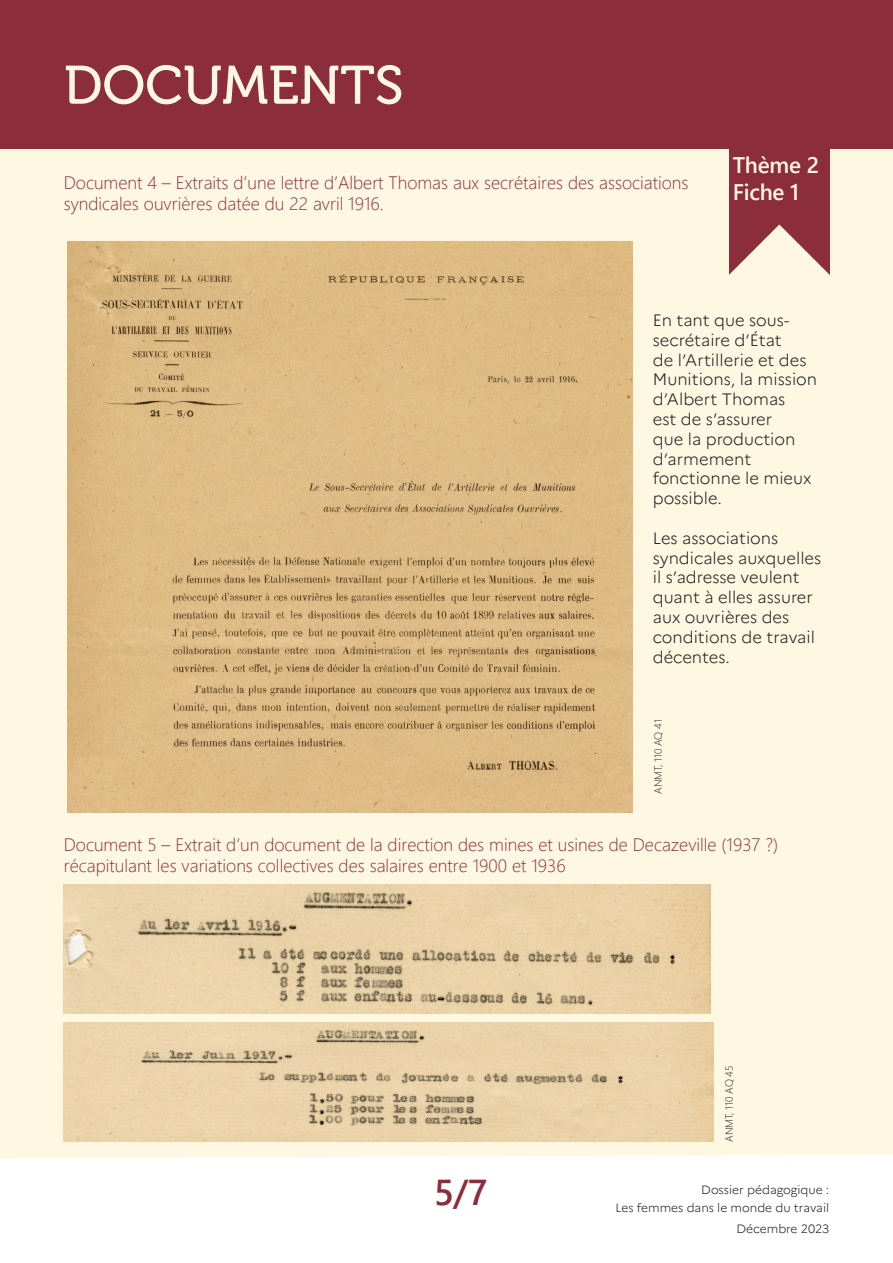
<style>
.page{position:relative;width:893px;height:1263px;background:#fff}
.page>*{position:absolute;margin:0;border:0;box-sizing:border-box;transform-origin:0 0}
.t1{font:54px "Museo 500";color:#fef7e2}
.t2{font:700 45px "Yu Gothic UI";letter-spacing:-.01em;color:#fff}
.t3{font:700 36px "Yu Gothic UI";color:#8c2d3b}
.t4{font:700 22.5px/27px "Yu Gothic UI";letter-spacing:-.01em;color:#fef7e2}
.t5{font:300 18px/21.6px "Yu Gothic UI";color:#8c2d3b}
.t6{font:300 16.5px/19.8px "Marianne";color:#231f20}
.t7{font:300 12px/18px "Marianne";color:#231f20;text-align:right}
.t8{font:300 10.5px "Yu Gothic UI";color:#231f20}
</style>
<div class="page">
<div style="left:0;top:149px;width:893px;height:1009px;background:#fef7e2"></div>
<div style="left:0;top:0;width:893px;height:149px;background:#8c2d3b"></div>
<div style="left:729px;top:147px;width:100px;height:129px;background:#8c2d3b"></div>
<svg style="left:723px;top:224px;width:112px;height:112px"></svg>
<div style="left:67px;top:757px;width:566px;height:55px;background:#debb84"></div>
<img style="left:67px;top:242px;width:566px;height:515px">
<img style="left:64px;top:884px;width:646px;height:129px">
<img style="left:64px;top:1023px;width:649px;height:119px">
<h1 class="t1" style="left:64px;top:56px;width:341px">DOCUMENTS</h1>
<h2 class="t2" style="left:64px;top:75px;width:310px">Fiche questions</h2>
<p class="t5" style="left:64px;top:169px;width:626px">Document 4 – Extraits d’une lettre d’Albert Thomas aux secrétaires des associations syndicales ouvrières datée du 22 avril 1916.</p>
<h3 class="t4" style="left:733px;top:151px;width:88px">Thème 2<br>Fiche 1</h3>
<p class="t6" style="left:653px;top:309px;width:166px">En tant que sous&shy;secrétaire d’État<br>de l’Artillerie et des<br>Munitions, la mission d’Albert Thomas<br>est de s’assurer<br>que la production d’armement fonctionne le mieux possible.</p>
<p class="t6" style="left:653px;top:527px;width:127px">Les associations</p>
<p class="t6" style="left:653px;top:546px;width:170px">syndicales auxquelles il s’adresse veulent quant à elles assurer aux ouvrières des conditions de travail décentes.</p>
<p class="t8" style="left:648px;top:794px;width:76px;rotate:-90deg">ANMT, 110 AQ 41</p>
<p class="t5" style="left:64px;top:831px;width:716px">Document 5 – Extrait d’un document de la direction des mines et usines de Decazeville (1937 ?) récapitulant les variations collectives des salaires entre 1900 et 1936</p>
<h3 class="t3" style="left:434px;top:1171px;width:55px">5/7</h3>
<p class="t8" style="left:719px;top:1142px;width:78px;rotate:-90deg">ANMT, 110 AQ 45</p>
<p class="t7" style="left:615px;top:1179px;width:215px">Dossier pédagogique :<br>Les femmes dans le monde du travail</p>
<p class="t7" style="left:736px;top:1219px;width:94px">Décembre 2023</p>
</div>
